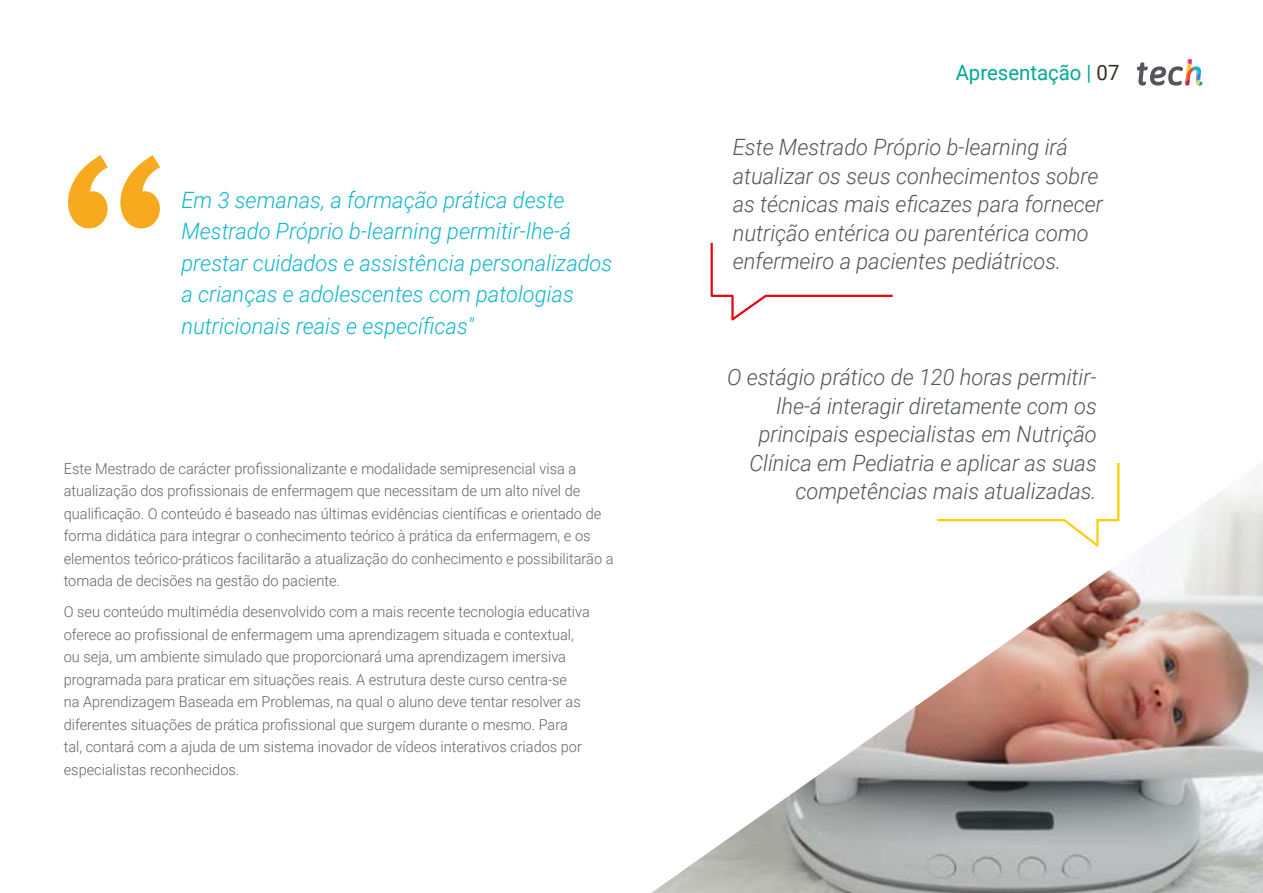
<style>
.page{position:relative;width:1263px;height:893px;background:#fff}
.page>*{position:absolute;margin:0;border:0;box-sizing:border-box;transform-origin:0 0}
.t1{font:italic 300 22.5px/28.5px "Roboto";color:#52555b}
.t2{font:italic 300 22.5px/31.5px "Roboto";color:#0fb6cf}
.t3{font:21px "Roboto";color:#00a996}
.t4{font:300 15px/22.5px "Roboto";color:#61646a}
.s1{color:#312e20}
</style>
<div class="page">
<svg style="left:1137px;top:59px;width:65px;height:27px"></svg>
<svg style="left:68px;top:155px;width:92px;height:73px"></svg>
<img style="left:651px;top:490px;width:612px;height:403px">
<svg style="left:710px;top:242px;width:183px;height:79px"></svg>
<svg style="left:935px;top:462px;width:185px;height:88px"></svg>
<h1 class="t2" style="left:181px;top:183px;width:432px">Em 3 semanas, a formação prática deste Mestrado Próprio b-learning permitir-lhe-á prestar cuidados e assistência personalizados a crianças e adolescentes com patologias nutricionais reais e específicas"</h1>
<p class="t4" style="left:64px;top:457px;width:551px">Este Mestrado de carácter profissionalizante e modalidade semipresencial visa a atualização dos profissionais de enfermagem que necessitam de um alto nível de qualificação. O conteúdo é baseado nas últimas evidências científicas e orientado de forma didática para integrar o conhecimento teórico à prática da enfermagem, e os elementos teórico-práticos facilitarão a atualização do conhecimento e possibilitarão a tomada de decisões na gestão do paciente.</p>
<p class="t4" style="left:64px;top:600px;width:528px">O seu conteúdo multimédia desenvolvido com a mais recente tecnologia educativa oferece ao profissional de enfermagem uma aprendizagem situada e contextual, ou seja, um ambiente simulado que proporcionará uma aprendizagem imersiva programada para praticar em situações reais. A estrutura deste curso centra-se<br>na Aprendizagem Baseada em Problemas, na qual o aluno deve tentar resolver as diferentes situações de prática profissional que surgem durante o mesmo. Para tal, contará com a ajuda de um sistema inovador de vídeos interativos criados por especialistas reconhecidos.</p>
<h2 class="t3" style="left:956px;top:57px;width:165px">Apresentação | <span class="s1">07</span></h2>
<h1 class="t1" style="left:733px;top:132px;width:372px">Este Mestrado Próprio b-learning irá atualizar os seus conhecimentos sobre as técnicas mais eficazes para fornecer nutrição entérica ou parentérica como enfermeiro a pacientes pediátricos.</h1>
<h1 class="t1" style="left:727px;top:362px;width:371px;text-align:right">O estágio prático de 120 horas permitir&shy;lhe-á interagir diretamente com os principais especialistas em Nutrição Clínica em Pediatria e aplicar as suas competências mais atualizadas.</h1>
</div>
